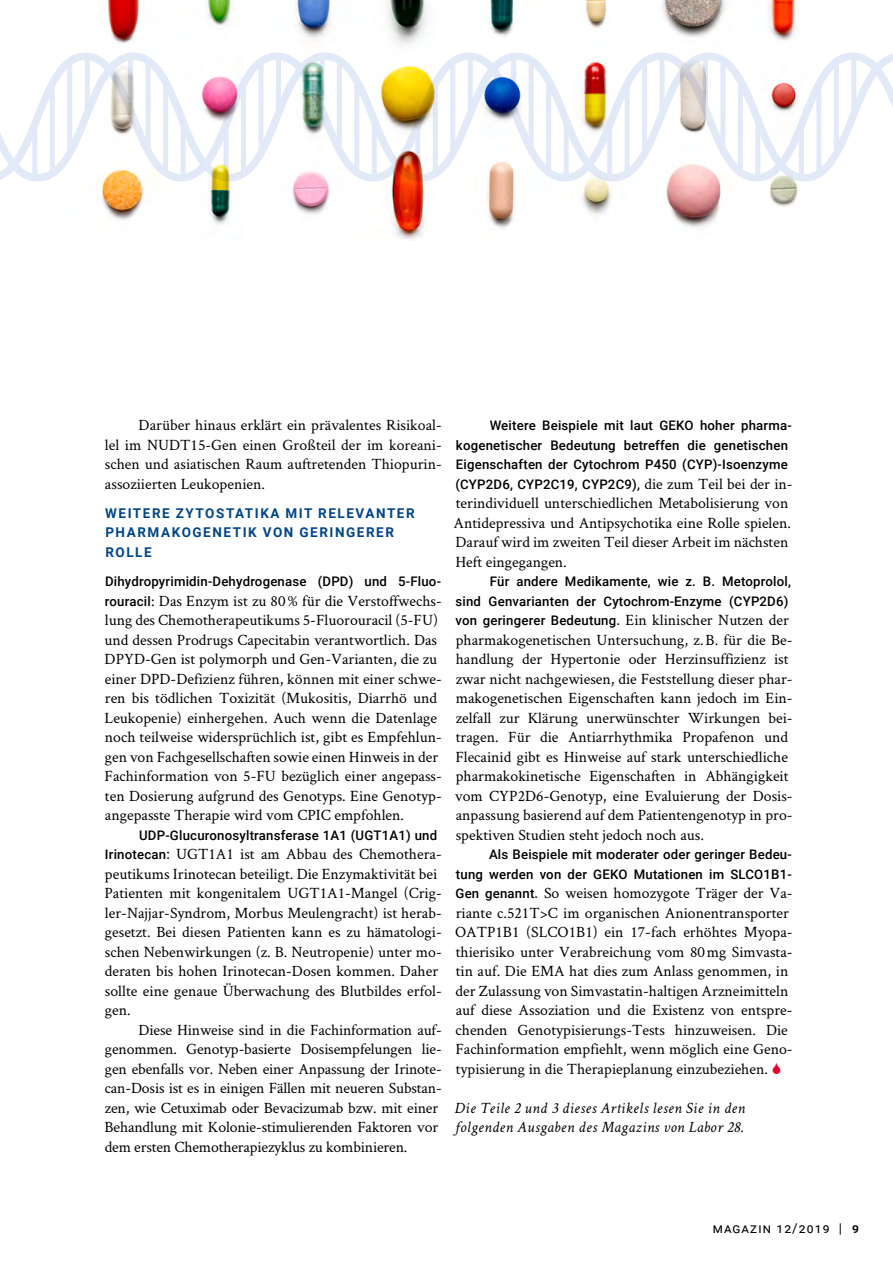
<style>
.page{position:relative;width:893px;height:1263px;background:#fff}
.page>*{position:absolute;margin:0;border:0;box-sizing:border-box;transform-origin:0 0}
.t1{font:15.75px/19.5px "Crimson Text";color:#000}
.t2{font:italic 15.75px/19.5px "Crimson Text";letter-spacing:.025em;color:#000}
.t3{font:700 13.5px/19.5px "Roboto";letter-spacing:.115em;color:#004587}
.t4{font:13.5px "Roboto";color:#000}
.t5{font:500 13.2px/19.5px "Roboto";letter-spacing:.015em;color:#000}
.s1{font-family:"Roboto";font-weight:500;font-size:13.2px}
.s2{font-family:"Crimson Text";font-weight:400;font-size:15.75px}
.s3{font-weight:500}
</style>
<div class="page">
<img style="left:101px;top:0;width:698px;height:240px">
<svg style="left:0;top:53px;width:78px;height:129px"></svg>
<svg style="left:78px;top:49px;width:815px;height:136px"></svg>
<div style="left:32px;top:123px;width:5px;height:55px;background:#e2eaf8"></div>
<div style="left:50px;top:83px;width:5px;height:90px;background:#e2eaf8"></div>
<div style="left:67px;top:63px;width:5px;height:90px;background:#e2eaf8"></div>
<div style="left:85px;top:53px;width:5px;height:60px;background:#e2eaf8"></div>
<div style="left:181px;top:123px;width:5px;height:55px;background:#e2eaf8"></div>
<div style="left:163px;top:83px;width:5px;height:90px;background:#e2eaf8"></div>
<div style="left:146px;top:63px;width:5px;height:90px;background:#e2eaf8"></div>
<svg style="left:128px;top:53px;width:5px;height:60px"></svg>
<svg style="left:224px;top:123px;width:5px;height:55px"></svg>
<div style="left:241px;top:83px;width:5px;height:90px;background:#e2eaf8"></div>
<div style="left:258px;top:63px;width:5px;height:90px;background:#e2eaf8"></div>
<div style="left:276px;top:53px;width:5px;height:60px;background:#e2eaf8"></div>
<div style="left:372px;top:123px;width:5px;height:55px;background:#e2eaf8"></div>
<div style="left:354px;top:83px;width:5px;height:90px;background:#e2eaf8"></div>
<div style="left:337px;top:63px;width:5px;height:90px;background:#e2eaf8"></div>
<svg style="left:319px;top:53px;width:5px;height:60px"></svg>
<svg style="left:415px;top:123px;width:5px;height:55px"></svg>
<div style="left:433px;top:83px;width:5px;height:90px;background:#e2eaf8"></div>
<div style="left:450px;top:63px;width:5px;height:90px;background:#e2eaf8"></div>
<div style="left:468px;top:53px;width:5px;height:60px;background:#e2eaf8"></div>
<div style="left:564px;top:123px;width:5px;height:55px;background:#e2eaf8"></div>
<div style="left:546px;top:83px;width:5px;height:90px;background:#e2eaf8"></div>
<div style="left:529px;top:63px;width:5px;height:90px;background:#e2eaf8"></div>
<svg style="left:511px;top:53px;width:5px;height:60px"></svg>
<div style="left:607px;top:123px;width:5px;height:55px;background:#e2eaf8"></div>
<div style="left:625px;top:83px;width:5px;height:90px;background:#e2eaf8"></div>
<div style="left:642px;top:63px;width:5px;height:90px;background:#e2eaf8"></div>
<div style="left:660px;top:53px;width:5px;height:60px;background:#e2eaf8"></div>
<div style="left:755px;top:123px;width:5px;height:55px;background:#e2eaf8"></div>
<div style="left:738px;top:83px;width:5px;height:90px;background:#e2eaf8"></div>
<div style="left:720px;top:63px;width:5px;height:90px;background:#e2eaf8"></div>
<svg style="left:703px;top:53px;width:5px;height:60px"></svg>
<div style="left:799px;top:123px;width:5px;height:55px;background:#e2eaf8"></div>
<div style="left:816px;top:83px;width:5px;height:90px;background:#e2eaf8"></div>
<div style="left:834px;top:63px;width:5px;height:90px;background:#e2eaf8"></div>
<div style="left:851px;top:53px;width:5px;height:60px;background:#e2eaf8"></div>
<p class="t1" style="left:105px;top:415px;width:338px;text-align:justify;text-indent:34px">Darüber hinaus erklärt ein prävalentes Risikoal&shy;lel im NUDT15-Gen einen Großteil der im koreani&shy;schen und asiatischen Raum auftretenden Thiopurin&shy;assoziierten Leukopenien.</p>
<p class="t3" style="left:105px;top:503px;width:311px">WEITERE ZYTOSTATIKA MIT RELEVANTER<br>PHARMAKOGENETIK VON GERINGERER<br>ROLLE</p>
<p class="t5" style="left:105px;top:571px;width:337px">Dihydropyrimidin-Dehydrogenase (DPD) und 5-Fluo-</p>
<p class="t1" style="left:104px;top:590px;width:339px"><span class="s1">rouracil</span>: Das Enzym ist zu 80% für die Verstoffwechs&shy;lung des Chemotherapeutikums 5-Fluorouracil (5-FU) und dessen Prodrugs Capecitabin verantwortlich. Das DPYD-Gen ist polymorph und Gen-Varianten, die zu einer DPD-Defizienz führen, können mit einer schwe&shy;ren bis tödlichen Toxizität (Mukositis, Diarrhö und Leukopenie) einhergehen. Auch wenn die Datenlage noch teilweise widersprüchlich ist, gibt es Empfehlun&shy;gen von Fachgesellschaften sowie einen Hinweis in der Fachinformation von 5-FU bezüglich einer angepass&shy;ten Dosierung aufgrund des Genotyps. Eine Genotyp&shy;angepasste Therapie wird vom CPIC empfohlen.</p>
<p class="t5" style="left:139px;top:825px;width:300px">UDP-Glucuronosyltransferase 1A1 (UGT1A1) und</p>
<p class="t1" style="left:105px;top:844px;width:339px"><span class="s1">Irinotecan:</span> UGT1A1 ist am Abbau des Chemothera&shy;peutikums Irinotecan beteiligt. Die Enzymaktivität bei Patienten mit kongenitalem UGT1A1-Mangel (Crig&shy;ler-Najjar-Syndrom, Morbus Meulengracht) ist herab&shy;gesetzt. Bei diesen Patienten kann es zu hämatologi&shy;schen Nebenwirkungen (z. B. Neutropenie) unter mo&shy;deraten bis hohen Irinotecan-Dosen kommen. Daher sollte eine genaue Überwachung des Blutbildes erfol&shy;gen.</p>
<p class="t1" style="left:105px;top:1019px;width:339px;text-indent:34px">Diese Hinweise sind in die Fachinformation auf&shy;genommen. Genotyp-basierte Dosisempfelungen lie&shy;gen ebenfalls vor. Neben einer Anpassung der Irinote&shy;can-Dosis ist es in einigen Fällen mit neueren Substan&shy;zen, wie Cetuximab oder Bevacizumab bzw. mit einer Behandlung mit Kolonie-stimulierenden Faktoren vor dem ersten Chemotherapiezyklus zu kombinieren.</p>
<p class="t5" style="left:455px;top:415px;width:339px;text-indent:34px">Weitere Beispiele mit laut GEKO hoher pharma&shy;kogenetischer Bedeutung betreffen die genetischen Eigenschaften der Cytochrom P450 (CYP)-Isoenzyme (CYP2D6, CYP2C19, CYP2C9), <span class="s2">die zum Teil bei der in-</span></p>
<p class="t1" style="left:454px;top:493px;width:339px">terindividuell unterschiedlichen Metabolisierung von Antidepressiva und Antipsychotika eine Rolle spielen.<br>Darauf wird im zweiten Teil dieser Arbeit im nächsten Heft eingegangen.</p>
<p class="t5" style="left:455px;top:571px;width:337px;text-indent:34px">Für andere Medikamente, wie z. B. Metoprolol, sind Genvarianten der Cytochrom-Enzyme (CYP2D6) von geringerer Bedeutung. <span class="s2">Ein klinischer Nutzen der</span></p>
<p class="t1" style="left:455px;top:629px;width:339px">pharmakogenetischen Untersuchung, z.B. für die Be&shy;handlung der Hypertonie oder Herzinsuffizienz ist zwar nicht nachgewiesen, die Feststellung dieser phar&shy;makogenetischen Eigenschaften kann jedoch im Ein&shy;zelfall zur Klärung unerwünschter Wirkungen bei&shy;tragen. Für die Antiarrhythmika Propafenon und Flecainid gibt es Hinweise auf stark unterschiedliche pharmakokinetische Eigenschaften in Abhängigkeit vom CYP2D6-Genotyp, eine Evaluierung der Dosis&shy;anpassung basierend auf dem Patientengenotyp in pro&shy;spektiven Studien steht jedoch noch aus.</p>
<p class="t5" style="left:456px;top:844px;width:337px;text-align:right">Als Beispiele mit moderater oder geringer Bedeu-<br>tung werden von der GEKO Mutationen im SLCO1B1-</p>
<p class="t1" style="left:455px;top:883px;width:339px"><span class="s1">Gen genannt.</span> So weisen homozygote Träger der Va&shy;riante c.521T&gt;C im organischen Anionentransporter OATP1B1 (SLCO1B1) ein 17-fach erhöhtes Myopa&shy;thierisiko unter Verabreichung vom 80mg Simvasta&shy;tin auf. Die EMA hat dies zum Anlass genommen, in der Zulassung von Simvastatin-haltigen Arzneimitteln auf diese Assoziation und die Existenz von entspre&shy;chenden Genotypisierungs-Tests hinzuweisen. Die Fachinformation empfiehlt, wenn möglich eine Geno&shy;typisierung in die Therapieplanung einzubeziehen.</p>
<p class="t2" style="left:454px;top:1098px;width:292px">Die Teile 2 und 3 dieses Artikels lesen Sie in den folgenden Ausgaben des Magazins von Labor 28.</p>
<p class="t4" style="left:713px;top:1219px;width:148px">magazin 12/2019 | <span class="s3">9</span></p>
</div>
